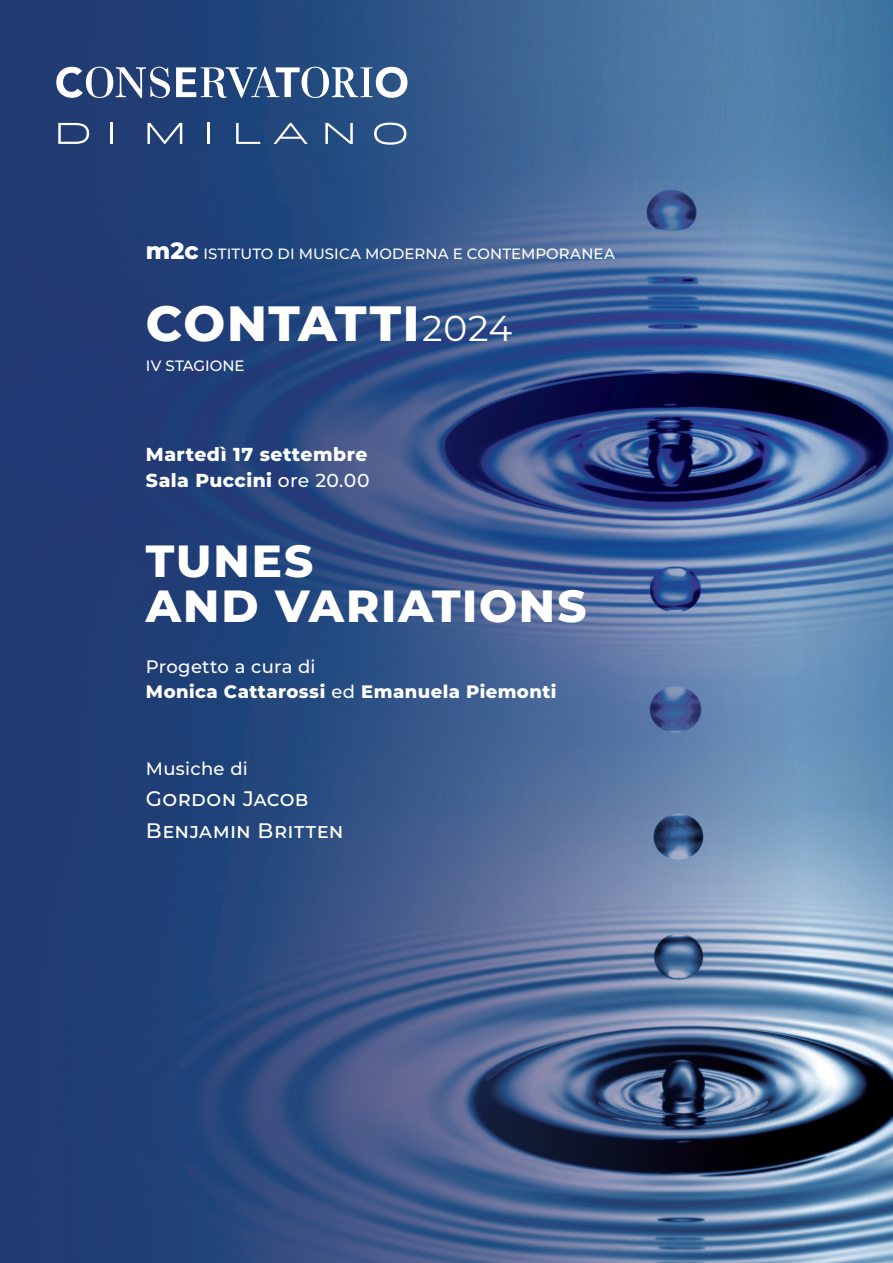
<style>
.page{position:relative;width:893px;height:1263px;background:#fff}
.page>*{position:absolute;margin:0;border:0;box-sizing:border-box;transform-origin:0 0}
.No_Spacing{font:800 49.5px "Montserrat";letter-spacing:.03em;color:#fff}
.No_Spacing-2{font:800 45px "Montserrat";letter-spacing:.04em;color:#fff}
.t1{font:500 21px "Montserrat";letter-spacing:.015em;color:#fff}
.No_Spacing-3{font:800 18.75px "Montserrat";letter-spacing:.025em;color:#fff}
.No_Spacing-4{font:800 18px "Montserrat";letter-spacing:.025em;color:#fff}
.No_Spacing-5{font:500 18px "Montserrat";letter-spacing:.01em;color:#fff}
.No_Spacing-6{font:500 15px "Montserrat";color:#fff}
.No_Spacing-7{font:500 14.85px "Montserrat";letter-spacing:.01em;color:#fff}
.s1{font-weight:800;font-size:23.55px}
.s2{font-weight:400;font-size:36px}
.s3{font-weight:500}
</style>
<div class="page">
<img style="left:0;top:0;width:893px;height:1263px">
<svg style="left:56px;top:67px;width:114px;height:31px"></svg>
<svg style="left:176px;top:67px;width:231px;height:31px"></svg>
<svg style="left:58px;top:123px;width:31px;height:21px"></svg>
<hr style="left:110px;top:123px;width:2px;height:21px;background:#fff">
<svg style="left:147px;top:123px;width:35px;height:21px"></svg>
<hr style="left:207px;top:123px;width:3px;height:21px;background:#fff">
<svg style="left:236px;top:123px;width:24px;height:21px"></svg>
<svg style="left:273px;top:123px;width:35px;height:21px"></svg>
<svg style="left:325px;top:123px;width:28px;height:21px"></svg>
<svg style="left:374px;top:123px;width:32px;height:22px"></svg>
<p class="No_Spacing-7" style="left:146px;top:244px;width:470px"><span class="s1">m2c</span> ISTITUTO DI MUSICA MODERNA E CONTEMPORANEA</p>
<p class="No_Spacing" style="left:146px;top:290px;width:368px">CONTATTI<span class="s2">2024</span></p>
<p class="No_Spacing-6" style="left:146px;top:355px;width:100px">IV STAGIONE</p>
<p class="No_Spacing-3" style="left:146px;top:442px;width:223px">Martedì 17 settembre</p>
<p class="No_Spacing-3" style="left:146px;top:467px;width:225px">Sala Puccini <span class="s3">ore 20.00</span></p>
<p class="No_Spacing-2" style="left:146px;top:531px;width:169px">TUNES</p>
<p class="No_Spacing-2" style="left:146px;top:576px;width:442px">AND VARIATIONS</p>
<p class="No_Spacing-5" style="left:146px;top:654px;width:171px">Progetto a cura di</p>
<p class="No_Spacing-4" style="left:146px;top:680px;width:412px">Monica Cattarossi <span class="s3">ed</span> Emanuela Piemonti</p>
<p class="No_Spacing-5" style="left:146px;top:756px;width:103px">Musiche di</p>
<p class="t1" style="left:146px;top:785px;width:164px">Gordon Jacob</p>
<p class="t1" style="left:146px;top:816px;width:199px">Benjamin Britten</p>
</div>
